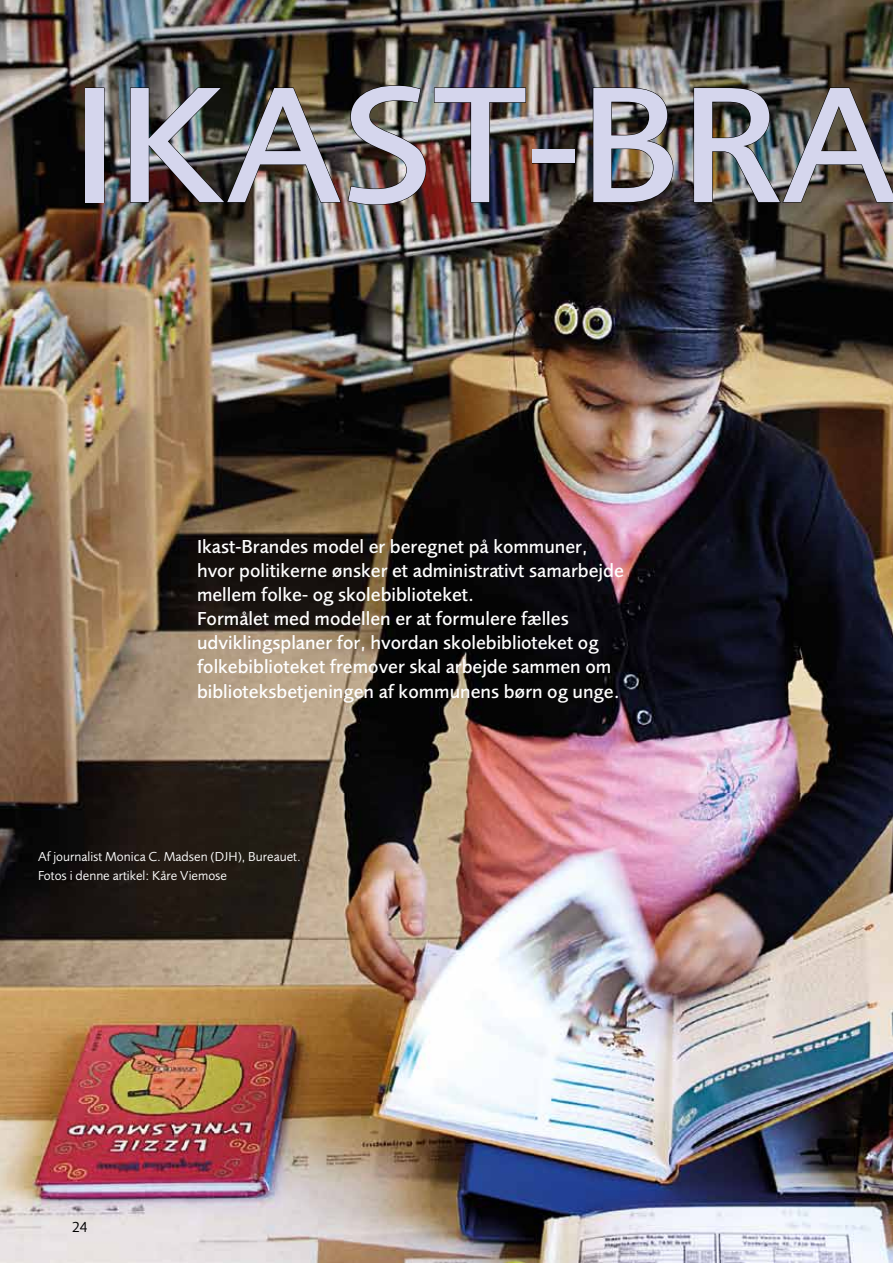
<style>
.page{position:relative;width:893px;height:1263px;background:#fff}
.page>*{position:absolute;margin:0;border:0;box-sizing:border-box;transform-origin:0 0}
.t1{font:500 171px "Foundry Sans";color:#d5d6ed}
.t2{font:500 19.5px/24px "Foundry Sans";color:#fff}
.t3{font:15px "Foundry Sans";color:#000}
.t4{font:13.5px/18.8px "Foundry Sans";color:#fff}
</style>
<div class="page">
<img style="left:0;top:0;width:893px;height:1263px">
<div style="left:85px;top:87px;width:19px;height:116px;border:1px solid #000"></div>
<img style="left:130px;top:85px;width:297px;height:121px">
<img style="left:433px;top:87px;width:93px;height:116px">
<div style="left:532px;top:149px;width:43px;height:15px;border:1px solid #000"></div>
<img style="left:592px;top:87px;width:82px;height:116px">
<img style="left:693px;top:87px;width:200px;height:116px">
<h1 class="t1" style="left:72px;top:45px;width:89px">IKAST</h1>
<h1 class="t1" style="left:527px;top:45px;width:260px">-BRA</h1>
<p class="t2" style="left:197px;top:535px;width:428px">I kast-Brandes model er beregnet på kommuner, hvor politikerne ønsker et administrativt samarbejde mellem folke- og skolebiblioteket.<br>Formålet med modellen er at formulere fælles udviklingsplaner for, hvordan skolebiblioteket og folkebiblioteket fremover skal arbejde sammen om biblioteksbetjeningen af kommunens børn og unge.</p>
<p class="t4" style="left:38px;top:847px;width:264px">Af journalist Monica C. Madsen (DJH), Bureauet.<br>Fotos i denne artikel: Kåre Viemose</p>
<p class="t3" style="left:72px;top:1218px;width:17px">24</p>
</div>
